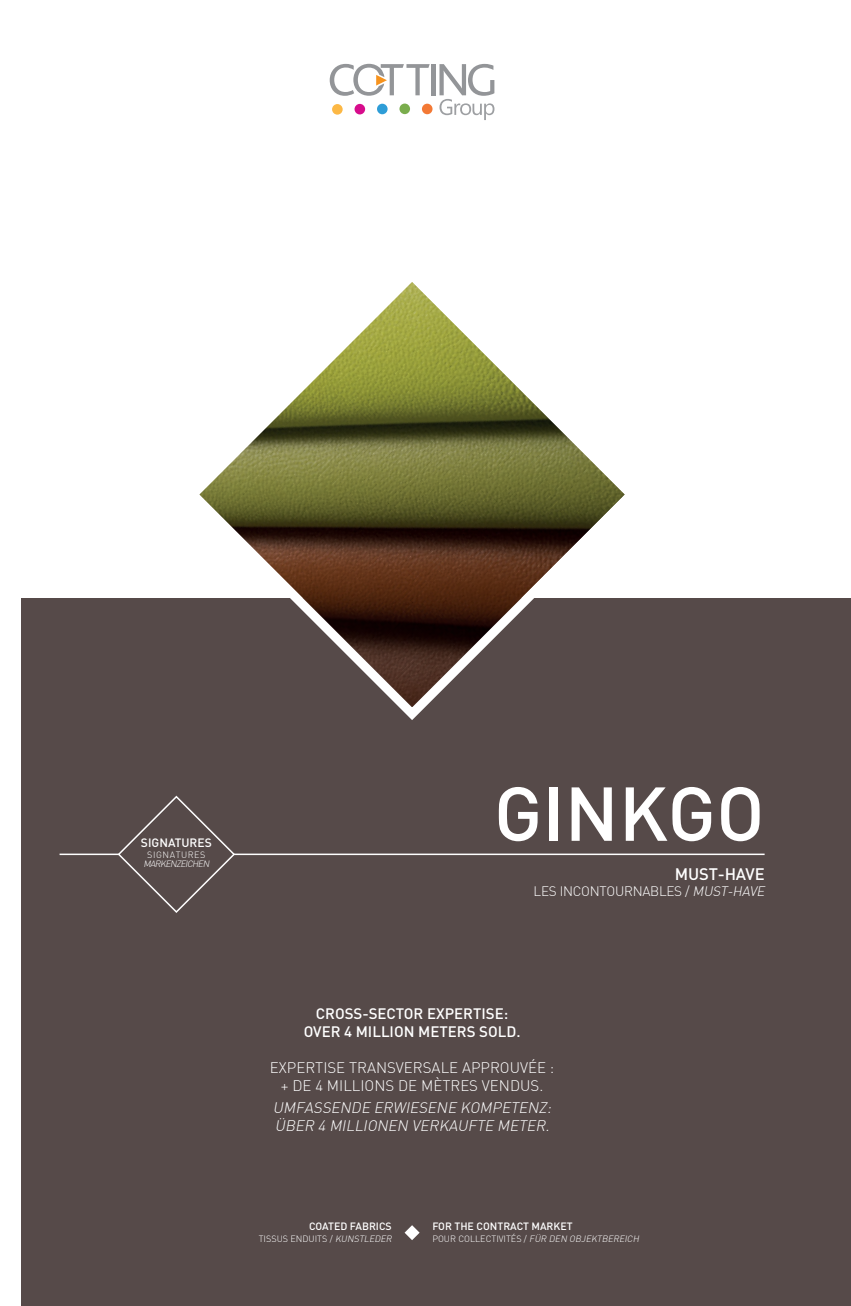
<style>
.page{position:relative;width:851px;height:1306px;background:#fff}
.page>*{position:absolute;margin:0;border:0;box-sizing:border-box;transform-origin:0 0}
.t1{font:500 75px "DIN";color:#fff}
.t2{font:500 16.5px "DIN";letter-spacing:-.01em;color:#fff}
.t3{font:300 15px/18px "DIN";color:#fff;text-align:center}
.t4{font:italic 300 15px/18px "DIN";color:#fff}
.t5{font:500 15px/18px "DIN";color:#fff;text-align:center}
.t6{font:300 13.5px "DIN";letter-spacing:-.02em;color:#fff}
.t7{font:500 12px "DIN";color:#fff}
.t8{font:500 10.5px "DIN";color:#fff}
.t9{font:italic 300 9px "DIN";color:#fff}
.t10{font:300 9px "DIN";color:#fff}
.t11{font:300 9px "DIN";letter-spacing:.06em;color:#fff}
.s1{font-style:italic}
.s2{font-style:normal}
</style>
<div class="page">
<div style="left:21px;top:597px;width:829px;height:708px;background:#564a49"></div>
<svg style="left:180px;top:282px;width:464px;height:438px"></svg>
<svg style="left:404px;top:1225px;width:15px;height:15px"></svg>
<hr style="left:431px;top:64px;width:4px;height:31px;background:#939598">
<svg style="left:439px;top:64px;width:55px;height:56px"></svg>
<svg style="left:329px;top:64px;width:100px;height:32px"></svg>
<div style="left:354px;top:104px;width:11px;height:10px;background:#d70c8c;border-radius:50%"></div>
<div style="left:422px;top:104px;width:10px;height:10px;background:#f37935;border-radius:50%"></div>
<div style="left:377px;top:104px;width:10px;height:10px;background:#2e9dd7;border-radius:50%"></div>
<div style="left:399px;top:104px;width:11px;height:10px;background:#7aad4d;border-radius:50%"></div>
<div style="left:332px;top:104px;width:10px;height:11px;background:#fcb845;border-radius:50%"></div>
<hr style="left:60px;top:853px;width:704px;height:2px;background:#fff">
<svg style="left:117px;top:795px;width:119px;height:118px"></svg>
<p class="t7" style="left:141px;top:837px;width:72px">SIGNATURES</p>
<p class="t11" style="left:147px;top:850px;width:60px">SIGNATURES</p>
<p class="t9" style="left:143px;top:859px;width:69px">MARKENZEICHEN</p>
<h1 class="t1" style="left:493px;top:780px;width:272px">GINKGO</h1>
<p class="t2" style="left:674px;top:866px;width:91px">MUST-HAVE</p>
<p class="t6" style="left:533px;top:885px;width:235px">LES INCONTOURNABLES / <span class="s1">MUST-HAVE</span></p>
<p class="t5" style="left:303px;top:1005px;width:218px">CROSS-SECTOR EXPERTISE:<br>OVER 4 MILLION METERS SOLD.</p>
<p class="t3" style="left:270px;top:1059px;width:286px">EXPERTISE TRANSVERSALE APPROUVÉE : + DE 4 MILLIONS DE MÈTRES VENDUS.</p>
<p class="t4" style="left:273px;top:1099px;width:282px">UMFASSENDE ERWIESENE KOMPETENZ:<br>ÜBER 4 MILLIONEN VERKAUFTE METER.</p>
<p class="t8" style="left:309px;top:1221px;width:84px">COATED FABRICS</p>
<p class="t10" style="left:259px;top:1234px;width:136px">TISSUS ENDUITS / <span class="s1">KUNSTLEDER</span></p>
<p class="t8" style="left:432px;top:1221px;width:142px">FOR THE CONTRACT MARKET</p>
<p class="t9" style="left:432px;top:1234px;width:210px"><span class="s2">P O U R C O L L E CT I V I T ÉS /</span> FÜR DEN OBJEKTBEREICH</p>
</div>
